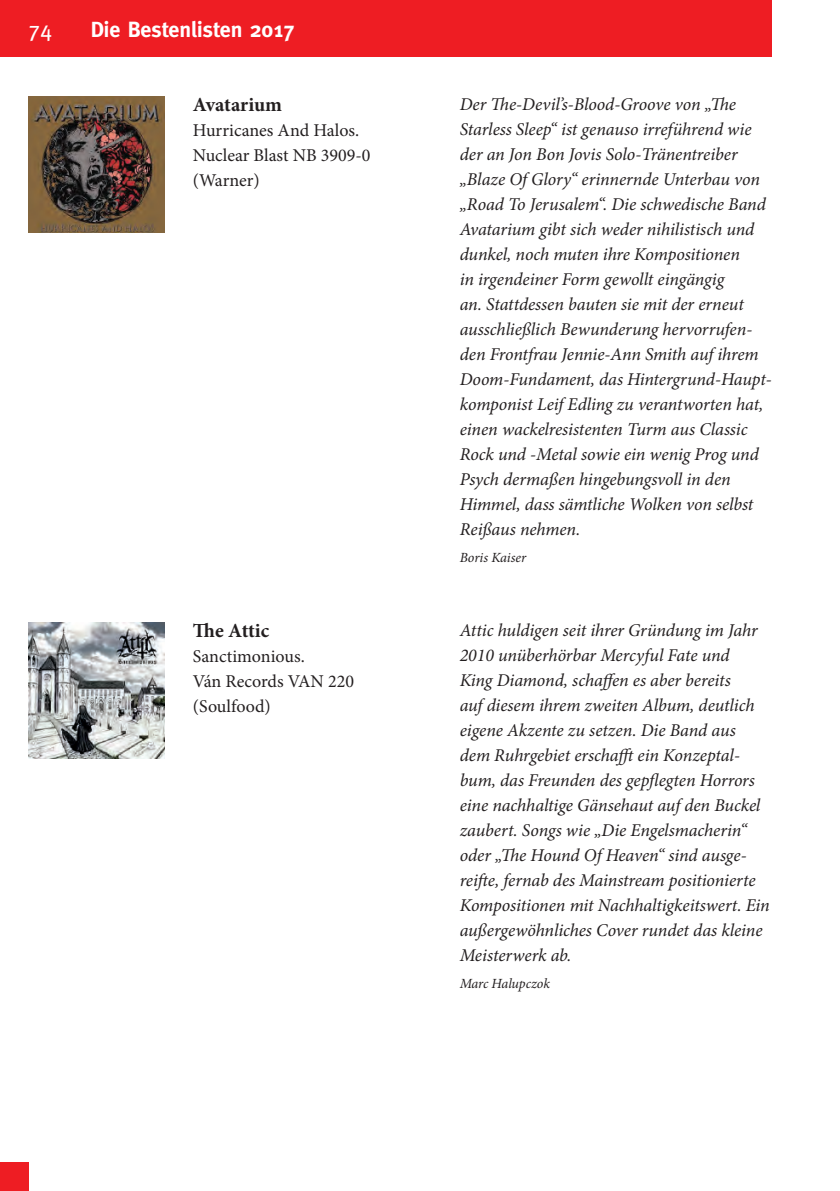
<style>
.page{position:relative;width:840px;height:1191px;background:#fff}
.page>*{position:absolute;margin:0;border:0;box-sizing:border-box;transform-origin:0 0}
.t1{font:700 22px "Meta";color:#fff}
.t2{font:22px "Meta";color:#fff}
.t3{font:700 20px "Minion Pro";letter-spacing:-.005em;color:#231f20}
.t4{font:italic 18px/25px "Minion Pro";letter-spacing:-.005em;color:#231f20}
.t5{font:18px/25px "Minion Pro";color:#231f20}
.t6{font:italic 14px "Minion Pro";letter-spacing:-.01em;color:#231f20}
</style>
<div class="page">
<div style="left:0;top:0;width:771px;height:57px;background:#ee1d23"></div>
<div style="left:0;top:1162px;width:28px;height:29px;background:#ee1d23"></div>
<img style="left:28px;top:97px;width:136px;height:136px">
<img style="left:28px;top:622px;width:136px;height:137px">
<p class="t2" style="left:28px;top:17px;width:25px">74</p>
<p class="t1" style="left:91px;top:17px;width:206px">Die Bestenlisten 2017</p>
<p class="t3" style="left:193px;top:91px;width:91px">Avatarium</p>
<p class="t5" style="left:193px;top:118px;width:179px">Hurricanes And Halos.<br>Nuclear Blast NB 3909-0 (Warner)</p>
<p class="t3" style="left:193px;top:617px;width:78px">The Attic</p>
<p class="t5" style="left:193px;top:644px;width:162px">Sanctimonious.<br>Ván Records VAN 220 (Soulfood)</p>
<p class="t4" style="left:459px;top:91px;width:313px">Der The-Devil’s-Blood-Groove von „The Starless Sleep“ ist genauso irreführend wie der an Jon Bon Jovis Solo-Tränentreiber „Blaze Of Glory“ erinnernde Unterbau von „Road To Jerusalem“. Die schwedische Band Avatarium gibt sich weder nihilistisch und dunkel, noch muten ihre Kompositionen<br>in irgendeiner Form gewollt eingängig<br>an. Stattdessen bauten sie mit der erneut ausschließlich Bewunderung hervorrufen&shy;den Frontfrau Jennie-Ann Smith auf ihrem Doom-Fundament, das Hintergrund-Haupt&shy;komponist Leif Edling zu verantworten hat, einen wackelresistenten Turm aus Classic Rock und -Metal sowie ein wenig Prog und Psych dermaßen hingebungsvoll in den Himmel, dass sämtliche Wolken von selbst Reißaus nehmen.</p>
<p class="t6" style="left:459px;top:548px;width:68px">Boris Kaiser</p>
<p class="t4" style="left:459px;top:617px;width:311px">Attic huldigen seit ihrer Gründung im Jahr 2010 unüberhörbar Mercyful Fate und<br>King Diamond, schaffen es aber bereits<br>auf diesem ihrem zweiten Album, deutlich eigene Akzente zu setzen. Die Band aus dem Ruhrgebiet erschafft ein Konzeptal&shy;bum, das Freunden des gepflegten Horrors eine nachhaltige Gänsehaut auf den Buckel zaubert. Songs wie „Die Engelsmacherin“ oder „The Hound Of Heaven“ sind ausge&shy;reifte, fernab des Mainstream positionierte Kompositionen mit Nachhaltigkeitswert. Ein außergewöhnliches Cover rundet das kleine Meisterwerk ab.</p>
<p class="t6" style="left:459px;top:974px;width:92px">Marc Halupczok</p>
</div>
